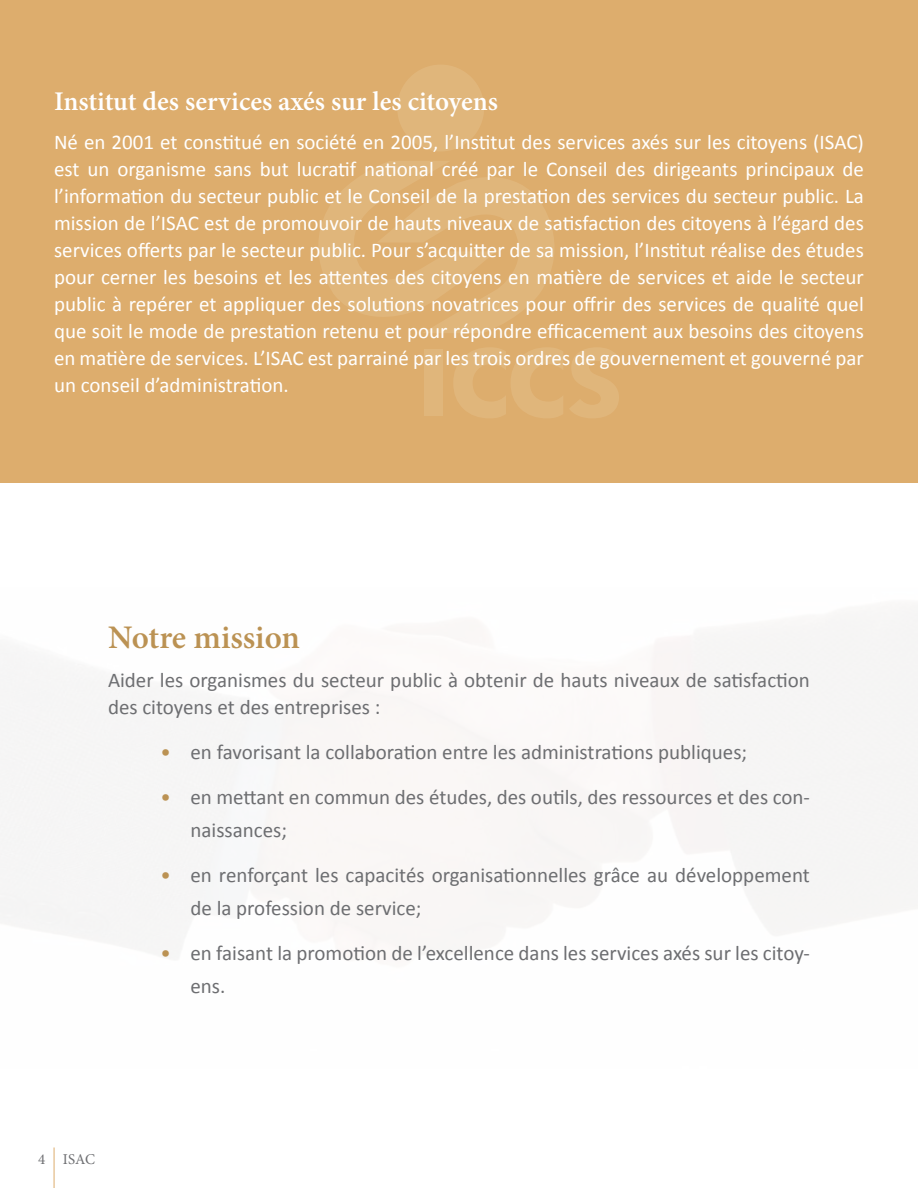
<style>
.page{position:relative;width:918px;height:1188px;background:#fff}
.page>*{position:absolute;margin:0;border:0;box-sizing:border-box;transform-origin:0 0}
.t1{font:600 33px "Minion Pro";letter-spacing:-.005em;color:#bb9253}
.t2{font:600 27px "Minion Pro";color:#fff}
.t3{font:21px/27px "Calibri";color:#fff;text-align:justify}
.t4{font:21px/33px "Calibri";color:#6d6e71}
.t5{font:15px "Minion Pro";color:#6d6e71}
.s1{color:#bb9253}
</style>
<div class="page">
<div style="left:0;top:0;width:918px;height:483px;background:#ddad6d"></div>
<div style="left:397px;top:65px;width:87px;height:87px;background:#e0b67b;border-radius:50%"></div>
<svg style="left:319px;top:161px;width:235px;height:172px"></svg>
<div style="left:424px;top:349px;width:19px;height:67px;background:#e0b67b"></div>
<svg style="left:454px;top:348px;width:109px;height:70px"></svg>
<svg style="left:570px;top:348px;width:49px;height:70px"></svg>
<hr style="left:54px;top:1148px;width:1px;height:40px;background:#ddad6d">
<p class="t2" style="left:54px;top:83px;width:446px">Institut des services axés sur les citoyens</p>
<p class="t3" style="left:54px;top:128px;width:812px">Né en 2001 et constitué en société en 2005, l’Institut des services axés sur les citoyens (ISAC) est un organisme sans but lucratif national créé par le Conseil des dirigeants principaux de l’information du secteur public et le Conseil de la prestation des services du secteur public. La mission de l’ISAC est de promouvoir de hauts niveaux de satisfaction des citoyens à l’égard des services offerts par le secteur public. Pour s’acquitter de sa mission, l’Institut réalise des études pour cerner les besoins et les attentes des citoyens en matière de services et aide le secteur public à repérer et appliquer des solutions novatrices pour offrir des services de qualité quel que soit le mode de prestation retenu et pour répondre efficacement aux besoins des citoyens en matière de services. L’ISAC est parrainé par les trois ordres de gouvernement et gouverné par un conseil d’administration.</p>
<h1 class="t1" style="left:108px;top:614px;width:193px">Notre mission</h1>
<p class="t4" style="left:108px;top:665px;width:704px;line-height:27px">Aider les organismes du secteur public à obtenir de hauts niveaux de satisfaction des citoyens et des entreprises :</p>
<p class="t4" style="left:160px;top:734px;width:588px"><span class="s1">•</span> en favorisant la collaboration entre les administrations publiques;</p>
<p class="t4" style="left:190px;top:779px;width:621px;text-indent:-30px"><span class="s1">•</span> en mettant en commun des études, des outils, des ressources et des con&shy;naissances;</p>
<p class="t4" style="left:190px;top:857px;width:621px;text-indent:-30px"><span class="s1">•</span> en renforçant les capacités organisationnelles grâce au développement de la profession de service;</p>
<p class="t4" style="left:190px;top:935px;width:621px;text-indent:-30px"><span class="s1">•</span> en faisant la promotion de l’excellence dans les services axés sur les citoy&shy;ens.</p>
<p class="t5" style="left:38px;top:1150px;width:58px">4 ISAC</p>
</div>
